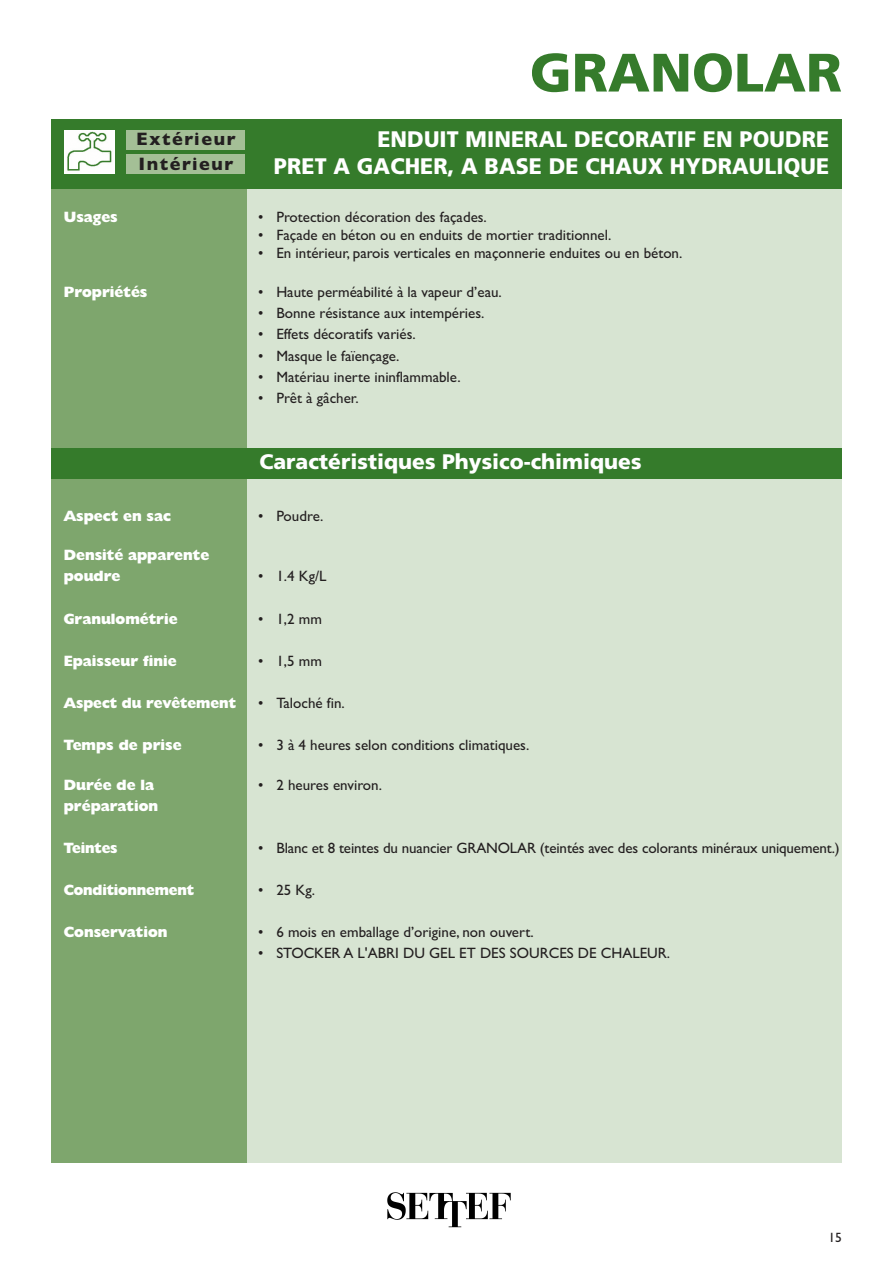
<style>
.page{position:relative;width:893px;height:1263px;background:#fff}
.page>*{position:absolute;margin:0;border:0;box-sizing:border-box;transform-origin:0 0}
.t1{font:900 54px "Frutiger";color:#357b2b}
.t2{font:900 22.5px "Frutiger";letter-spacing:.005em;color:#fff;scale:.95 1}
.t3{font:900 21px "Frutiger";color:#fff}
.t4{font:700 18.15px "Gill Sans";letter-spacing:.09em;color:#231f20}
.t5{font:15px "Gill Sans";color:#231f20}
.t6{font:800 15px/21.1px "Humanist 521 BT";color:#fff}
.t7{font:13.5px "Gill Sans";color:#231f20}
</style>
<div class="page">
<div style="left:240px;top:179px;width:602px;height:984px;background:#d7e4d2"></div>
<div style="left:51px;top:132px;width:196px;height:1031px;background:#7ea66d"></div>
<div style="left:51px;top:119px;width:791px;height:70px;background:#357b2b"></div>
<div style="left:127px;top:155px;width:118px;height:19px;background:#a4bf96"></div>
<div style="left:127px;top:130px;width:118px;height:20px;background:#a4bf96"></div>
<img style="left:387px;top:1192px;width:124px;height:36px">
<div style="left:64px;top:130px;width:51px;height:44px;background:#fff"></div>
<img style="left:67px;top:131px;width:45px;height:40px">
<div style="left:51px;top:449px;width:791px;height:30px;background:#357b2b"></div>
<p class="t4" style="left:136px;top:128px;width:101px">Extérieur</p>
<h1 class="t1" style="left:530px;top:51px;width:314px">GRANOLAR</h1>
<h2 class="t2" style="left:377px;top:130px;width:477px">ENDUIT MINERAL DECORATIF EN POUDRE</h2>
<p class="t4" style="left:139px;top:153px;width:96px">Intérieur</p>
<h2 class="t2" style="left:274px;top:157px;width:586px">PRET A GACHER, A BASE DE CHAUX HYDRAULIQUE</h2>
<p class="t6" style="left:64px;top:208px;width:56px">Usages</p>
<p class="t5" style="left:258px;top:208px;width:230px">• Protection décoration des façades.</p>
<p class="t5" style="left:258px;top:226px;width:355px">• Façade en béton ou en enduits de mortier traditionnel.</p>
<p class="t5" style="left:258px;top:244px;width:426px">• En intérieur, parois verticales en maçonnerie enduites ou en béton.</p>
<p class="t6" style="left:64px;top:283px;width:85px">Propriétés</p>
<p class="t5" style="left:258px;top:283px;width:245px">• Haute perméabilité à la vapeur d’eau.</p>
<p class="t5" style="left:258px;top:304px;width:228px">• Bonne résistance aux intempéries.</p>
<p class="t5" style="left:258px;top:325px;width:159px">• Effets décoratifs variés.</p>
<p class="t5" style="left:258px;top:347px;width:143px">• Masque le faïençage.</p>
<p class="t5" style="left:258px;top:368px;width:204px">• Matériau inerte ininflammable.</p>
<p class="t5" style="left:258px;top:389px;width:102px">• Prêt à gâcher.</p>
<h3 class="t3" style="left:259px;top:454px;width:384px">Caractéristiques Physico-chimiques</h3>
<p class="t6" style="left:64px;top:507px;width:109px">Aspect en sac</p>
<p class="t5" style="left:258px;top:507px;width:67px">• Poudre.</p>
<p class="t6" style="left:64px;top:546px;width:147px">Densité apparente poudre</p>
<p class="t5" style="left:258px;top:567px;width:70px">• 1.4 Kg/L</p>
<p class="t6" style="left:64px;top:610px;width:115px">Granulométrie</p>
<p class="t5" style="left:258px;top:610px;width:65px">• 1,2 mm</p>
<p class="t6" style="left:64px;top:652px;width:114px">Epaisseur finie</p>
<p class="t5" style="left:258px;top:652px;width:65px">• 1,5 mm</p>
<p class="t6" style="left:64px;top:694px;width:174px">Aspect du revêtement</p>
<p class="t5" style="left:258px;top:694px;width:88px">• Taloché fin.</p>
<p class="t6" style="left:64px;top:736px;width:119px">Temps de prise</p>
<p class="t5" style="left:258px;top:736px;width:273px">• 3 à 4 heures selon conditions climatiques.</p>
<p class="t6" style="left:64px;top:775px;width:92px">Durée de la</p>
<p class="t5" style="left:258px;top:775px;width:125px">• 2 heures environ.</p>
<p class="t6" style="left:64px;top:796px;width:96px">préparation</p>
<p class="t6" style="left:64px;top:838px;width:55px">Teintes</p>
<p class="t5" style="left:258px;top:838px;width:583px">• Blanc et 8 teintes du nuancier GRANOLAR (teintés avec des colorants minéraux uniquement.)</p>
<p class="t6" style="left:64px;top:880px;width:132px">Conditionnement</p>
<p class="t5" style="left:258px;top:880px;width:58px">• 25 Kg.</p>
<p class="t6" style="left:64px;top:922px;width:105px">Conservation</p>
<p class="t5" style="left:258px;top:922px;width:277px">• 6 mois en emballage d’origine, non ouvert.</p>
<p class="t5" style="left:258px;top:943px;width:413px">• STOCKER A L'ABRI DU GEL ET DES SOURCES DE CHALEUR.</p>
<p class="t7" style="left:828px;top:1230px;width:15px">15</p>
</div>
